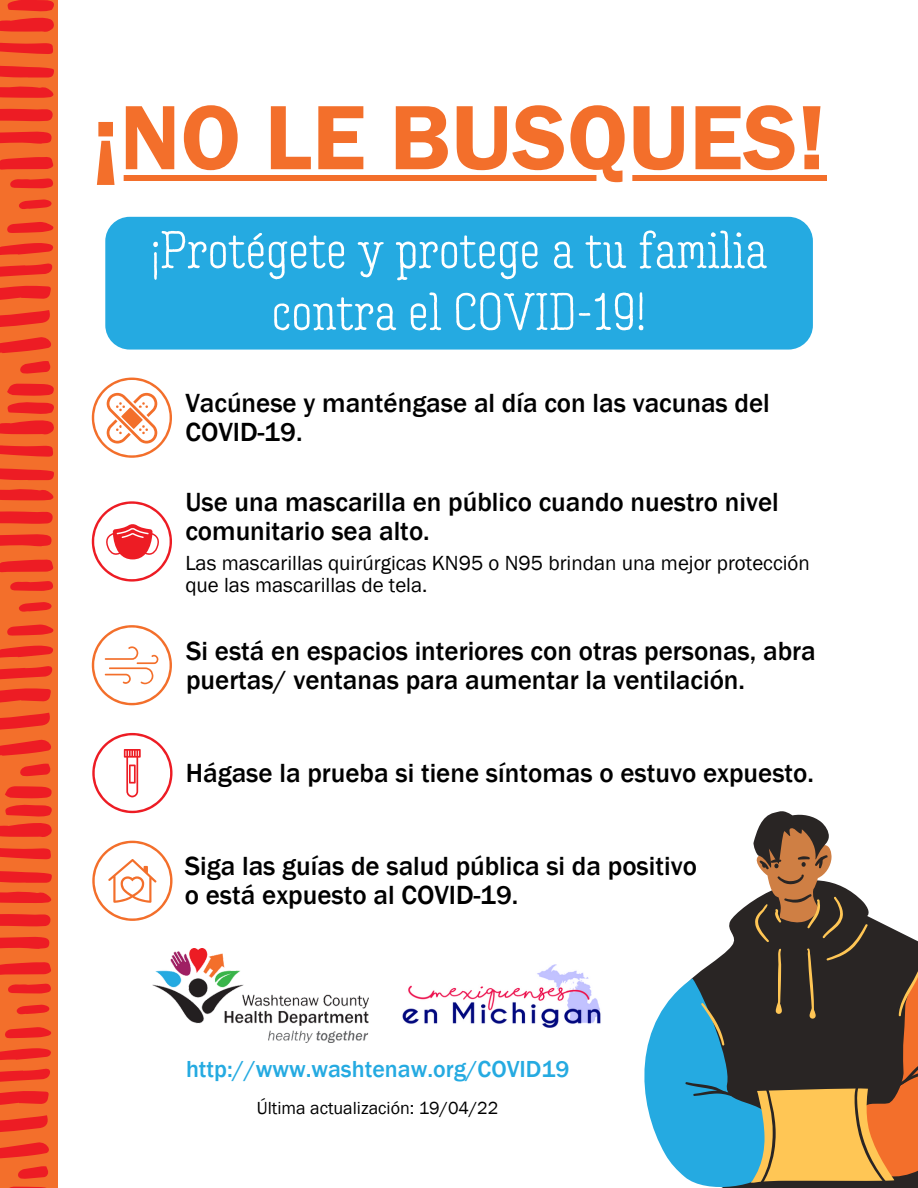
<style>
.page{position:relative;width:918px;height:1188px;background:#fff}
.page>*{position:absolute;margin:0;border:0;box-sizing:border-box;transform-origin:0 0}
.t1{font:600 94.5px "Franklin Gothic";color:#f36f2b}
.t2{font:700 52.5px/61.8px "Garlic Salt";color:#fff;text-align:center}
.t3{font:500 27px/29.2px "Franklin Gothic";color:#000}
.t4{font:500 23.85px "Franklin Gothic";color:#25aae1}
.t5{font:21px/23px "Franklin Gothic";color:#000}
.t6{font:18px "Franklin Gothic";color:#000}
</style>
<div class="page">
<img style="left:402px;top:965px;width:199px;height:63px">
<img style="left:152px;top:948px;width:216px;height:95px">
<div style="left:105px;top:217px;width:708px;height:133px;background:#25aae1;border-radius:24px"></div>
<div style="left:0;top:0;width:58px;height:1188px;background:#f36f2b"></div>
<svg style="left:0;top:109px;width:54px;height:12px"></svg>
<svg style="left:0;top:286px;width:51px;height:16px"></svg>
<svg style="left:0;top:86px;width:54px;height:12px"></svg>
<svg style="left:0;top:65px;width:54px;height:13px"></svg>
<svg style="left:0;top:310px;width:51px;height:18px"></svg>
<svg style="left:0;top:263px;width:53px;height:16px"></svg>
<svg style="left:0;top:132px;width:52px;height:12px"></svg>
<svg style="left:0;top:43px;width:53px;height:11px"></svg>
<svg style="left:0;top:337px;width:52px;height:16px"></svg>
<svg style="left:0;top:157px;width:54px;height:13px"></svg>
<svg style="left:0;top:243px;width:54px;height:12px"></svg>
<svg style="left:0;top:0;width:56px;height:32px;background:#ef3b26"></svg>
<svg style="left:4px;top:1187px;width:48px;height:1px"></svg>
<svg style="left:7px;top:222px;width:47px;height:11px"></svg>
<svg style="left:19px;top:361px;width:32px;height:13px"></svg>
<svg style="left:10px;top:178px;width:44px;height:10px"></svg>
<svg style="left:18px;top:199px;width:34px;height:10px"></svg>
<svg style="left:0;top:914px;width:52px;height:12px"></svg>
<svg style="left:0;top:1091px;width:49px;height:17px"></svg>
<svg style="left:0;top:891px;width:51px;height:12px"></svg>
<svg style="left:0;top:870px;width:52px;height:13px"></svg>
<svg style="left:0;top:1115px;width:49px;height:19px"></svg>
<svg style="left:0;top:1068px;width:51px;height:17px"></svg>
<svg style="left:0;top:937px;width:49px;height:12px"></svg>
<svg style="left:0;top:848px;width:51px;height:11px"></svg>
<svg style="left:0;top:1142px;width:49px;height:16px"></svg>
<svg style="left:0;top:962px;width:52px;height:13px"></svg>
<svg style="left:0;top:1048px;width:52px;height:12px"></svg>
<svg style="left:0;top:805px;width:54px;height:33px;background:#ef3c26"></svg>
<svg style="left:5px;top:786px;width:48px;height:12px"></svg>
<svg style="left:5px;top:1027px;width:47px;height:11px"></svg>
<svg style="left:17px;top:1166px;width:32px;height:13px"></svg>
<svg style="left:7px;top:983px;width:45px;height:11px"></svg>
<svg style="left:16px;top:1005px;width:33px;height:10px"></svg>
<svg style="left:0;top:511px;width:54px;height:13px"></svg>
<svg style="left:0;top:688px;width:51px;height:17px"></svg>
<svg style="left:0;top:489px;width:54px;height:11px"></svg>
<svg style="left:0;top:467px;width:54px;height:13px"></svg>
<svg style="left:0;top:713px;width:51px;height:18px"></svg>
<svg style="left:0;top:666px;width:53px;height:16px"></svg>
<svg style="left:0;top:534px;width:52px;height:12px"></svg>
<svg style="left:0;top:420px;width:55px;height:15px"></svg>
<svg style="left:0;top:445px;width:53px;height:12px"></svg>
<svg style="left:0;top:739px;width:52px;height:17px"></svg>
<svg style="left:0;top:559px;width:54px;height:13px"></svg>
<svg style="left:0;top:646px;width:54px;height:12px"></svg>
<svg style="left:6px;top:402px;width:50px;height:12px"></svg>
<svg style="left:7px;top:384px;width:48px;height:12px"></svg>
<svg style="left:7px;top:625px;width:47px;height:11px"></svg>
<svg style="left:19px;top:764px;width:32px;height:12px"></svg>
<svg style="left:10px;top:581px;width:44px;height:10px"></svg>
<svg style="left:18px;top:602px;width:34px;height:10px"></svg>
<svg style="left:644px;top:811px;width:274px;height:377px"></svg>
<div style="left:92px;top:175px;width:734px;height:6px;background:#f36f2b"></div>
<svg style="left:92px;top:378px;width:80px;height:80px"></svg>
<svg style="left:92px;top:501px;width:80px;height:81px"></svg>
<svg style="left:92px;top:625px;width:80px;height:80px"></svg>
<svg style="left:92px;top:733px;width:81px;height:80px"></svg>
<svg style="left:92px;top:841px;width:81px;height:80px"></svg>
<p class="t1" style="left:92px;top:83px;width:735px">¡NO LE BUSQUES!</p>
<p class="t2" style="left:151px;top:220px;width:618px">¡Protégete y protege a tu familia contra el COVID-19!</p>
<p class="t3" style="left:185px;top:388px;width:586px">Vacúnese y manténgase al día con las vacunas del<br>COVID-19.</p>
<p class="t3" style="left:185px;top:486px;width:595px;line-height:29.7px">Use una mascarilla en público cuando nuestro nivel comunitario sea alto.</p>
<p class="t5" style="left:185px;top:551px;width:626px">Las mascarillas quirúrgicas KN95 o N95 brindan una mejor protección que las mascarillas de tela.</p>
<p class="t3" style="left:186px;top:636px;width:631px">Si está en espacios interiores con otras personas, abra puertas/ ventanas para aumentar la ventilación.</p>
<p class="t3" style="left:186px;top:758px;width:630px">Hágase la prueba si tiene síntomas o estuvo expuesto.</p>
<p class="t3" style="left:185px;top:851px;width:514px">Siga las guías de salud pública si da positivo o está expuesto al COVID-19.</p>
<p class="t4" style="left:186px;top:1055px;width:385px">http://www.washtenaw.org/COVID19</p>
<p class="t6" style="left:257px;top:1097px;width:243px">Última actualización: 19/04/22</p>
</div>
